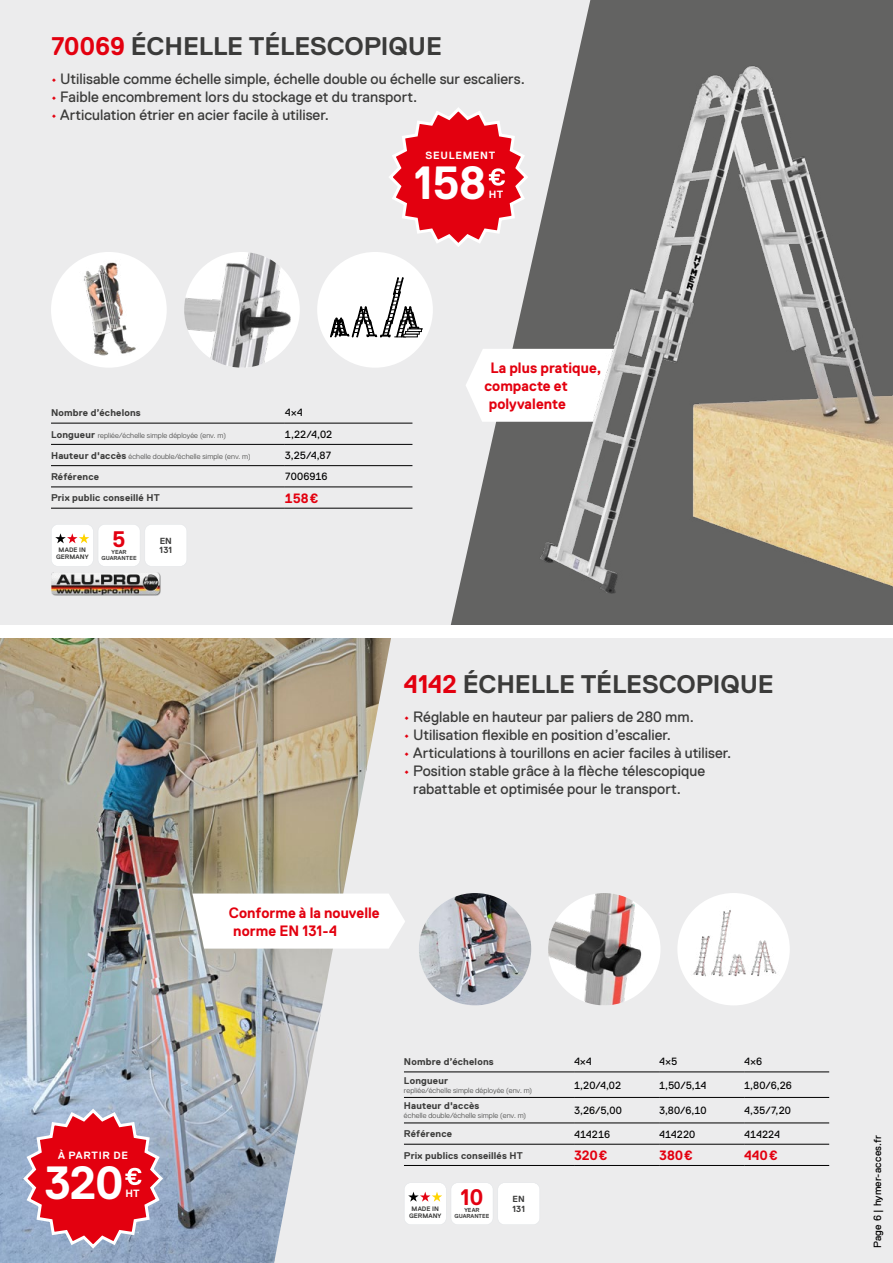
<style>
.page{position:relative;width:893px;height:1263px;background:#ececed}
.page>*{position:absolute;margin:0;border:0;box-sizing:border-box;transform-origin:0 0}
.t1{font:700 46.5px "Replica Pro";color:#fff}
.t2{font:700 25.5px "Replica Pro";letter-spacing:-.01em;color:#3b3b3a}
.t3{font:700 22.5px "Replica Pro";color:#e30111}
.t4{font:15px/18px "Replica Pro";letter-spacing:.005em;color:#3b3b3a}
.t5{font:700 15px/17.9px "Replica Pro";letter-spacing:.005em;color:#e3000f;scale:.96 1}
.t6{font:700 13.5px "Replica Pro";letter-spacing:.005em;color:#e3000f}
.t7{font:10.5px "Replica Pro";letter-spacing:.005em;color:#000}
.t8{font:700 10.5px "Replica Pro";letter-spacing:.065em;color:#fff}
.t9{font:700 9.75px "Replica Pro";letter-spacing:.02em;color:#3b3b3a}
.t10{font:700 8.85px/9.1px "Replica Pro";letter-spacing:.015em;color:#3e3e3d}
.t11{font:300 7.5px "Replica Pro";letter-spacing:.02em;color:#3b3b3a}
.t12{font:700 6.45px/6.9px "Replica Pro";color:#3e3e3d;text-align:center}
.t13{font:700 5.85px/5.8px "Replica Pro";letter-spacing:.01em;color:#3e3e3d;text-align:center}
.s1{color:#e3000f}
.s2{font-weight:700;font-size:9.75px}
</style>
<div class="page">
<img style="left:52px;top:573px;width:108px;height:23px">
<svg style="left:52px;top:525px;width:134px;height:41px;background:#fbf9f8"></svg>
<img style="left:51px;top:254px;width:116px;height:108px">
<div style="left:317px;top:252px;width:116px;height:116px;background:#fff;border-radius:50%"></div>
<img style="left:184px;top:252px;width:116px;height:116px;border-radius:58px">
<svg style="left:330px;top:278px;width:92px;height:60px"></svg>
<img style="left:419px;top:893px;width:112px;height:112px;border-radius:56px">
<div style="left:677px;top:893px;width:113px;height:112px;background:#fff;border-radius:50%"></div>
<img style="left:677px;top:908px;width:113px;height:71px">
<img style="left:548px;top:893px;width:112px;height:112px;border-radius:56px">
<svg style="left:451px;top:0;width:442px;height:625px;fill:#636362"></svg>
<svg style="left:466px;top:349px;width:56px;height:73px"></svg>
<img style="left:0;top:638px;width:391px;height:625px">
<svg style="left:405px;top:1183px;width:134px;height:41px;background:#fbf9f8"></svg>
<svg style="left:192px;top:893px;width:213px;height:56px;background:#fbfbfb"></svg>
<hr style="left:404px;top:1071px;width:170px;height:1px;background:#000">
<hr style="left:574px;top:1071px;width:85px;height:1px;background:#000">
<hr style="left:659px;top:1071px;width:85px;height:1px;background:#000">
<hr style="left:744px;top:1071px;width:85px;height:1px;background:#000">
<hr style="left:404px;top:1097px;width:170px;height:1px;background:#000">
<hr style="left:574px;top:1097px;width:85px;height:1px;background:#000">
<hr style="left:659px;top:1097px;width:85px;height:1px;background:#000">
<hr style="left:744px;top:1097px;width:85px;height:1px;background:#000">
<hr style="left:404px;top:1122px;width:170px;height:1px;background:#000">
<hr style="left:574px;top:1122px;width:85px;height:1px;background:#000">
<hr style="left:659px;top:1122px;width:85px;height:1px;background:#000">
<hr style="left:744px;top:1122px;width:85px;height:1px;background:#000">
<hr style="left:404px;top:1144px;width:170px;height:1px;background:#000">
<hr style="left:574px;top:1144px;width:85px;height:1px;background:#000">
<hr style="left:659px;top:1144px;width:85px;height:1px;background:#000">
<hr style="left:744px;top:1144px;width:85px;height:1px;background:#000">
<hr style="left:404px;top:1165px;width:170px;height:1px;background:#000">
<hr style="left:574px;top:1165px;width:85px;height:1px;background:#000">
<hr style="left:659px;top:1165px;width:85px;height:1px;background:#000">
<hr style="left:744px;top:1165px;width:85px;height:1px;background:#000">
<hr style="left:51px;top:423px;width:234px;height:1px;background:#000">
<hr style="left:285px;top:423px;width:127px;height:1px;background:#000">
<hr style="left:51px;top:444px;width:234px;height:1px;background:#000">
<hr style="left:285px;top:444px;width:127px;height:1px;background:#000">
<hr style="left:51px;top:465px;width:234px;height:1px;background:#000">
<hr style="left:285px;top:465px;width:127px;height:1px;background:#000">
<hr style="left:51px;top:486px;width:234px;height:1px;background:#000">
<hr style="left:285px;top:486px;width:127px;height:1px;background:#000">
<hr style="left:51px;top:508px;width:234px;height:1px;background:#000">
<hr style="left:285px;top:508px;width:127px;height:1px;background:#000">
<svg style="left:389px;top:105px;width:133px;height:144px"></svg>
<svg style="left:21px;top:1106px;width:144px;height:145px;background:#cb5365"></svg>
<div style="left:0;top:625px;width:893px;height:13px;background:#fff"></div>
<img style="left:522px;top:48px;width:371px;height:560px">
<h2 class="t2" style="left:51px;top:32px;width:393px"><span class="s1">70069</span> ÉCHELLE TÉLESCOPIQUE</h2>
<p class="t4" style="left:51px;top:70px;width:475px"><span class="s1">•</span> Utilisable comme échelle simple, échelle double ou échelle sur escaliers.</p>
<p class="t4" style="left:51px;top:88px;width:368px"><span class="s1">•</span> Faible encombrement lors du stockage et du transport.</p>
<p class="t4" style="left:51px;top:106px;width:279px"><span class="s1">•</span> Articulation étrier en acier facile à utiliser.</p>
<p class="t8" style="left:426px;top:150px;width:71px">SEULEMENT</p>
<p class="t8" style="left:489px;top:189px;width:16px">HT</p>
<h1 class="t1" style="left:414px;top:157px;width:74px">158</h1>
<p class="t9" style="left:51px;top:407px;width:91px">Nombre d’échelons</p>
<p class="t7" style="left:285px;top:407px;width:19px">4×4</p>
<p class="t11" style="left:51px;top:431px;width:176px"><span class="s2">Longueur</span> repliée/échelle simple déployée (env. m)</p>
<p class="t7" style="left:285px;top:428px;width:49px">1,22/4,02</p>
<p class="t11" style="left:51px;top:452px;width:201px"><span class="s2">Hauteur d'accès</span> échelle double/échelle simple (env. m)</p>
<p class="t7" style="left:285px;top:450px;width:48px">3,25/4,87</p>
<p class="t9" style="left:51px;top:471px;width:50px">Référence</p>
<p class="t7" style="left:285px;top:471px;width:44px">7006916</p>
<p class="t9" style="left:51px;top:493px;width:110px">Prix public conseillé HT</p>
<p class="t6" style="left:285px;top:491px;width:35px">158€</p>
<p class="t12" style="left:56px;top:547px;width:34px">MADE IN<br>GERMANY</p>
<h3 class="t3" style="left:112px;top:526px;width:15px">5</h3>
<p class="t13" style="left:102px;top:549px;width:37px">YEAR<br>GUARANTEE</p>
<p class="t10" style="left:159px;top:536px;width:14px">EN<br>131</p>
<p class="t5" style="left:484px;top:359px;width:123px;text-indent:6px">La plus pratique, compacte et polyvalente</p>
<h2 class="t2" style="left:404px;top:670px;width:371px"><span class="s1">4142</span> ÉCHELLE TÉLESCOPIQUE</h2>
<p class="t4" style="left:404px;top:708px;width:291px"><span class="s1">•</span> Réglable en hauteur par paliers de 280 mm.</p>
<p class="t4" style="left:404px;top:726px;width:269px"><span class="s1">•</span> Utilisation flexible en position d’escalier.</p>
<p class="t4" style="left:404px;top:744px;width:329px"><span class="s1">•</span> Articulations à tourillons en acier faciles à utiliser.</p>
<p class="t4" style="left:413px;top:762px;width:294px;text-indent:-9px"><span class="s1">•</span> Position stable grâce à la flèche télescopique rabattable et optimisée pour le transport.</p>
<p class="t5" style="left:233px;top:904px;width:154px;text-indent:-5px">Conforme à la nouvelle norme EN 131-4</p>
<p class="t8" style="left:58px;top:1149px;width:72px">À PARTIR DE</p>
<p class="t8" style="left:125px;top:1187px;width:16px">HT</p>
<h1 class="t1" style="left:45px;top:1157px;width:80px">320</h1>
<p class="t9" style="left:404px;top:1056px;width:91px">Nombre d’échelons</p>
<p class="t7" style="left:574px;top:1056px;width:19px">4×4</p>
<p class="t7" style="left:659px;top:1056px;width:20px">4×5</p>
<p class="t7" style="left:744px;top:1056px;width:20px">4×6</p>
<p class="t9" style="left:404px;top:1075px;width:46px">Longueur</p>
<p class="t11" style="left:404px;top:1086px;width:130px">repliée/échelle simple déployée (env. m)</p>
<p class="t7" style="left:574px;top:1079px;width:49px">1,20/4,02</p>
<p class="t7" style="left:659px;top:1079px;width:49px">1,50/5,14</p>
<p class="t7" style="left:744px;top:1079px;width:49px">1,80/6,26</p>
<p class="t9" style="left:404px;top:1101px;width:77px">Hauteur d'accès</p>
<p class="t11" style="left:404px;top:1112px;width:124px">échelle double/échelle simple (env. m)</p>
<p class="t7" style="left:574px;top:1105px;width:49px">3,26/5,00</p>
<p class="t7" style="left:659px;top:1105px;width:49px">3,80/6,10</p>
<p class="t7" style="left:744px;top:1105px;width:48px">4,35/7,20</p>
<p class="t9" style="left:404px;top:1128px;width:50px">Référence</p>
<p class="t7" style="left:574px;top:1128px;width:38px">414216</p>
<p class="t7" style="left:659px;top:1128px;width:38px">414220</p>
<p class="t7" style="left:744px;top:1128px;width:37px">414224</p>
<p class="t9" style="left:404px;top:1150px;width:120px">Prix publics conseillés HT</p>
<p class="t6" style="left:574px;top:1148px;width:35px">320€</p>
<p class="t6" style="left:659px;top:1148px;width:35px">380€</p>
<p class="t6" style="left:744px;top:1148px;width:35px">440€</p>
<h3 class="t3" style="left:461px;top:1185px;width:24px">10</h3>
<p class="t13" style="left:455px;top:1207px;width:36px">YEAR<br>GUARANTEE</p>
<p class="t10" style="left:513px;top:1195px;width:14px">EN</p>
<p class="t12" style="left:412px;top:1205px;width:29px">MADE IN</p>
<p class="t10" style="left:512px;top:1204px;width:14px">131</p>
<p class="t12" style="left:409px;top:1212px;width:34px">GERMANY</p>
<p class="t7" style="left:872px;top:1248px;width:114px;rotate:-90deg">Page 6 | hymer-acces.fr</p>
</div>
